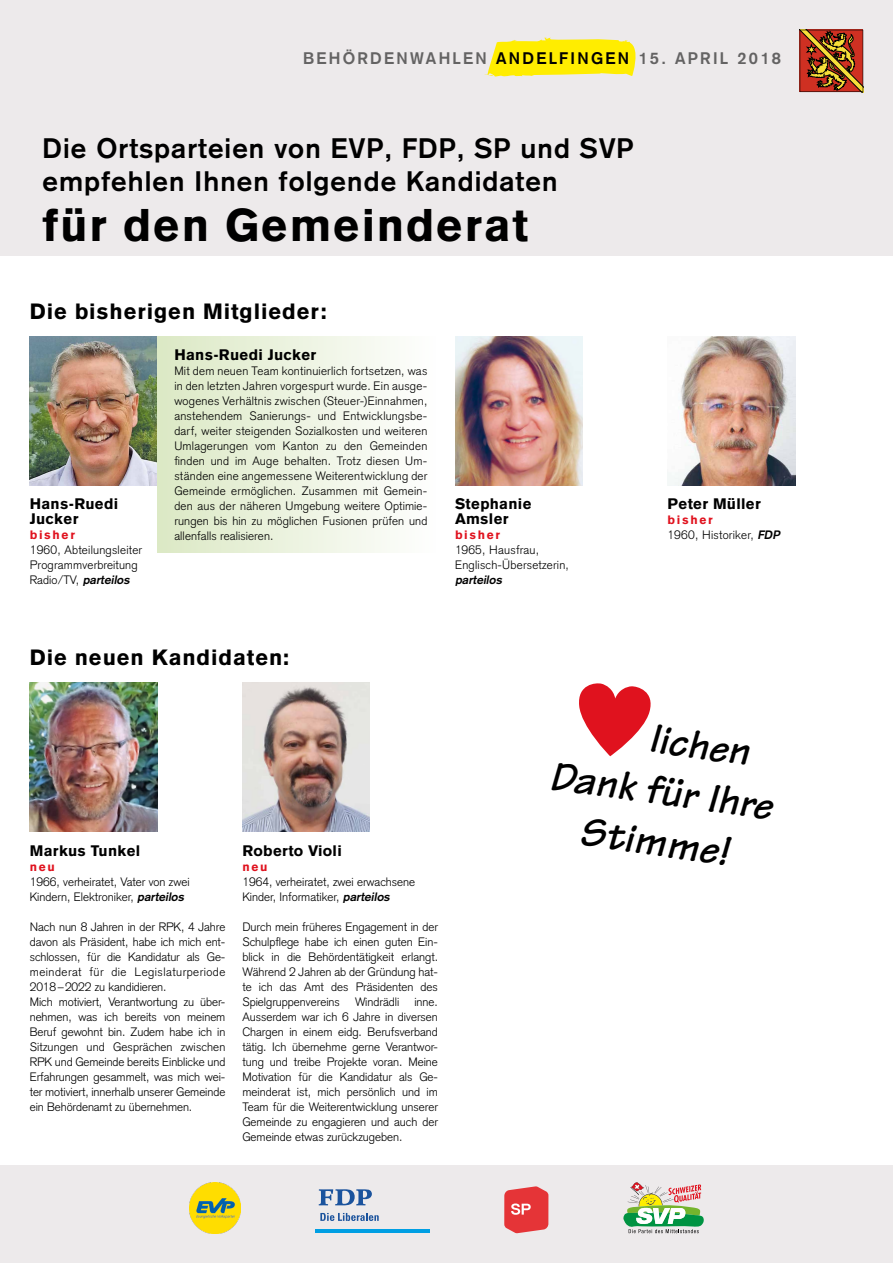
<style>
.page{position:relative;width:893px;height:1263px;background:#fff}
.page>*{position:absolute;margin:0;border:0;box-sizing:border-box;transform-origin:0 0}
.t1{font:900 45px "Akzidenz Grotesk";letter-spacing:.04em;color:#000}
.t2{font:italic 700 42.45px "Tekton";color:#000}
.t3{font:700 27.75px/33.8px "Akzidenz Grotesk";letter-spacing:.04em;color:#000}
.t4{font:900 21.75px "Akzidenz Grotesk";letter-spacing:.04em;color:#000}
.t5{font:700 16.5px "Akzidenz Grotesk";letter-spacing:.14em;color:#646363}
.t6{font:900 15px/15px "Akzidenz Grotesk";letter-spacing:.02em;color:#000}
.t7{font:300 12px/15px "Akzidenz Grotesk";color:#000}
.t8{font:300 12px/15px "Akzidenz Grotesk";letter-spacing:.02em;color:#000}
.t9{font:900 12px "Akzidenz Grotesk";letter-spacing:.14em;color:#e0121e}
.t10{font:italic 700 12px "Akzidenz Grotesk";color:#000}
.s1{color:#000}
.s2{font-weight:700;font-style:italic}
.s3{font-weight:900;color:#e0121e}
</style>
<div class="page">
<div style="left:0;top:0;width:893px;height:255px;background:#edeaeb"></div>
<img style="left:242px;top:682px;width:128px;height:149px">
<img style="left:30px;top:682px;width:127px;height:149px">
<img style="left:30px;top:337px;width:127px;height:148px">
<img style="left:455px;top:337px;width:128px;height:148px">
<img style="left:668px;top:337px;width:127px;height:148px">
<div style="left:0;top:1166px;width:893px;height:97px;background:#edeaeb"></div>
<div style="left:157px;top:337px;width:279px;height:216px;background:linear-gradient(to right,#dbe8c4,#fefefe)"></div>
<svg style="left:579px;top:683px;width:72px;height:73px"></svg>
<hr style="left:315px;top:1230px;width:114px;height:3px;background:#009fe3">
<svg style="left:320px;top:1213px;width:59px;height:8px"></svg>
<svg style="left:319px;top:1189px;width:53px;height:16px"></svg>
<svg style="left:504px;top:1186px;width:44px;height:47px;background:#e75356"></svg>
<svg style="left:623px;top:1182px;width:81px;height:51px"></svg>
<img style="left:189px;top:1182px;width:51px;height:51px">
<svg style="left:484px;top:38px;width:152px;height:39px;background:#fbec29"></svg>
<svg style="left:800px;top:30px;width:63px;height:62px;background:#9c481d"></svg>
<h3 class="t5" style="left:303px;top:48px;width:479px">BEHÖRDENWAHLEN <span class="s1">ANDELFINGEN</span> 15. APRIL 2018</h3>
<h3 class="t3" style="left:43px;top:131px;width:592px">Die Ortsparteien von EVP, FDP, SP und SVP empfehlen Ihnen folgende Kandidaten</h3>
<h1 class="t1" style="left:43px;top:198px;width:487px">für den Gemeinderat</h1>
<h3 class="t4" style="left:30px;top:298px;width:298px">Die bisherigen Mitglieder:</h3>
<p class="t6" style="left:30px;top:496px;width:90px">Hans-Ruedi<br>Jucker</p>
<p class="t9" style="left:30px;top:527px;width:47px">bisher</p>
<p class="t8" style="left:30px;top:542px;width:114px">1960, Abteilungsleiter<br>Programmverbreitung<br>R a d i o / TV, <span class="s2">parteilos</span></p>
<p class="t6" style="left:174px;top:347px;width:144px">Hans-Ruedi Jucker</p>
<p class="t7" style="left:174px;top:364px;width:255px;text-align:justify">Mit dem neuen Team kontinuierlich fortsetzen, was in den letzten Jahren vorgespurt wurde. Ein ausge&shy;wogenes Verhältnis zwischen (Steuer-)Einnahmen, anstehendem Sanierungs- und Entwicklungsbe&shy;darf, weiter steigenden Sozialkosten und weiteren Umlagerungen vom Kanton zu den Gemeinden finden und im Auge behalten. Trotz diesen Um&shy;ständen eine angemessene Weiterentwicklung der Gemeinde ermöglichen. Zusammen mit Gemein&shy;den aus der näheren Umgebung weitere Optimie&shy;rungen bis hin zu möglichen Fusionen prüfen und allenfalls realisieren.</p>
<p class="t6" style="left:455px;top:496px;width:78px">Stephanie<br>Amsler</p>
<p class="t9" style="left:455px;top:527px;width:47px">bisher</p>
<p class="t8" style="left:455px;top:542px;width:115px">1965, Hausfrau,<br>Englisch-Übersetzerin,</p>
<p class="t10" style="left:455px;top:573px;width:51px">parteilos</p>
<p class="t6" style="left:668px;top:496px;width:95px">Peter Müller</p>
<p class="t8" style="left:668px;top:512px;width:116px"><span class="s3">bisher<br></span>1960, Historiker, <span class="s2">FDP</span></p>
<h3 class="t4" style="left:30px;top:644px;width:261px">Die neuen Kandidaten:</h3>
<p class="t6" style="left:30px;top:843px;width:112px">Markus Tunkel</p>
<p class="t9" style="left:30px;top:859px;width:27px">neu</p>
<p class="t7" style="left:30px;top:874px;width:161px">1966, verheiratet, Vater von zwei<br>Kindern, Elektroniker, <span class="s2">parteilos</span></p>
<p class="t7" style="left:30px;top:919px;width:197px">Nach nun 8 Jahren in der RPK, 4 Jahre davon als Präsident, habe ich mich ent&shy;schlossen, für die Kandidatur als Ge&shy;meinderat für die Legislaturperiode 2018–2022 zu kandidieren.<br>Mich motiviert, Verantwortung zu über&shy;nehmen, was ich bereits von meinem Beruf gewohnt bin. Zudem habe ich in Sitzungen und Gesprächen zwischen RPK und Gemeinde bereits Einblicke und Erfahrungen gesammelt, was mich wei&shy;ter motiviert, innerhalb unserer Gemeinde ein Behördenamt zu übernehmen.</p>
<p class="t6" style="left:242px;top:843px;width:101px">Roberto Violi</p>
<p class="t9" style="left:242px;top:859px;width:27px">neu</p>
<p class="t7" style="left:242px;top:874px;width:174px">1964, verheiratet, zwei erwachsene<br>Kinder, Informatiker, <span class="s2">parteilos</span></p>
<p class="t7" style="left:242px;top:919px;width:197px;text-align:justify">Durch mein früheres Engagement in der Schulpflege habe ich einen guten Ein&shy;blick in die Behördentätigkeit erlangt.<br>Während 2 Jahren ab der Gründung hat&shy;te ich das Amt des Präsidenten des Spielgruppenvereins</p>
<p class="t7" style="left:355px;top:994px;width:46px">Windrädli</p>
<p class="t7" style="left:242px;top:994px;width:197px;text-align:justify;text-indent:172px">inne.<br>Ausserdem war ich 6 Jahre in diversen Chargen in einem eidg. Berufsverband tätig. Ich übernehme gerne Verantwor&shy;tung und treibe Projekte voran. Meine Motivation für die Kandidatur als Ge&shy;meinderat ist, mich persönlich und im Team für die Weiterentwicklung unserer Gemeinde zu engagieren und auch der Gemeinde etwas zurückzugeben.</p>
<h2 class="t2" style="left:654px;top:711px;width:102px;rotate:8deg">lichen</h2>
<h2 class="t2" style="left:554px;top:749px;width:226px;rotate:8deg">Dank für Ihre</h2>
<h2 class="t2" style="left:584px;top:804px;width:151px;rotate:8deg">Stimme!</h2>
</div>
